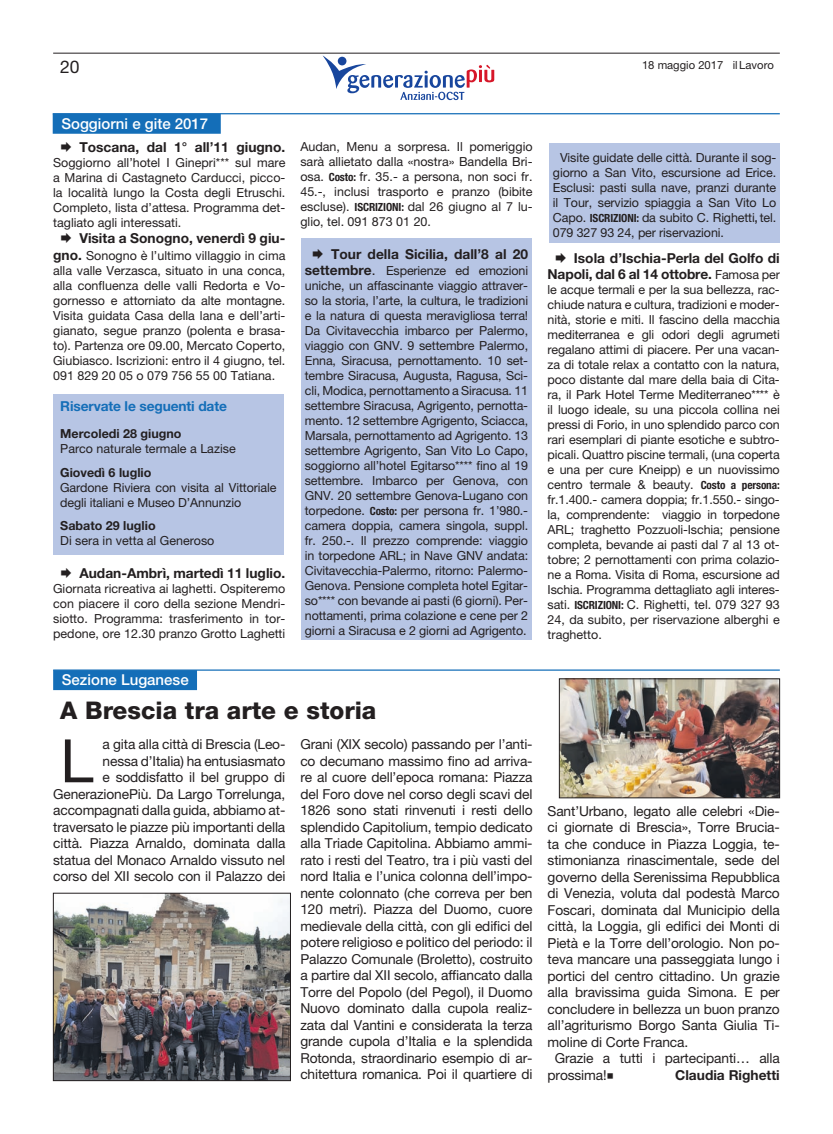
<style>
.page{position:relative;width:833px;height:1134px;background:#fff}
.page>*{position:absolute;margin:0;border:0;box-sizing:border-box;transform-origin:0 0}
.Capolettera_AAPI{font:60px "Helvetica Neue LT Pro";color:#231f20}
.t1{font:800 24.38px "Helvetica Neue LT Pro";color:#231f20}
.t2{font:17.5px "Helvetica Neue LT Pro";color:#231f20}
.Incipit_-_AAPI{font:500 15px "Helvetica Neue LT Pro";color:#fff}
.Capolettera_AAPI-2{font:13.75px/16.5px "Helvetica Neue LT Pro";letter-spacing:-.01em;color:#231f20;text-align:justify}
.appuntamenti-agenda{font:700 13.75px/16.5px "Helvetica Neue LT Pro";color:#231f20;text-align:center}
.Paragrafo_base_AAPI{font:13.75px/16.5px "Helvetica Neue LT Pro";letter-spacing:-.01em;color:#231f20}
.t3{font:700 13.75px "Helvetica Neue LT Pro";letter-spacing:-.01em;color:#146eb8}
.Paragrafo_base_AAPI-2{font:700 13.75px "Helvetica Neue LT Pro";color:#231f20}
.appuntamenti-agenda-2{font:12.5px/15px "Helvetica Neue LT Pro";color:#231f20;text-align:justify}
.t4{font:700 12.5px "Helvetica Neue LT Pro";color:#231f20}
.t5{font:11.25px "Helvetica Neue LT Pro";color:#231f20}
.s1{font-weight:700;font-size:13.75px}
.s2{font-weight:700;font-stretch:condensed;font-size:11.25px}
.s3{font-size:13.75px}
.s4{font-weight:400;font-size:12.5px}
</style>
<div class="page">
<div style="left:549px;top:143px;width:231px;height:99px;background:#b7c5e4"></div>
<svg style="left:322px;top:55px;width:172px;height:45px"></svg>
<hr style="left:53px;top:113px;width:727px;height:1px;background:#146eb8">
<div style="left:53px;top:114px;width:168px;height:20px;background:#146eb8"></div>
<hr style="left:53px;top:669px;width:727px;height:2px;background:#146eb8">
<div style="left:53px;top:670px;width:144px;height:20px;background:#146eb8"></div>
<div style="left:53px;top:394px;width:230px;height:160px;background:#b7c5e4"></div>
<img style="left:55px;top:895px;width:234px;height:184px">
<div style="left:53px;top:893px;width:238px;height:188px;border:1px solid #231f20"></div>
<div style="left:301px;top:238px;width:230px;height:402px;background:#b7c5e4"></div>
<img style="left:561px;top:681px;width:217px;height:115px">
<div style="left:559px;top:679px;width:221px;height:119px;border:1px solid #231f20"></div>
<hr style="left:53px;top:53px;width:727px;height:1px;background:#231f20">
<p class="t2" style="left:60px;top:56px;width:21px">20</p>
<p class="t5" style="left:642px;top:58px;width:133px">18 maggio 2017 il Lavoro</p>
<p class="Incipit_-_AAPI" style="left:61px;top:114px;width:148px">Soggiorni e gite 2017</p>
<p class="appuntamenti-agenda" style="left:60px;top:138px;width:227px">◻ Toscana, dal 1° all’11 giugno.</p>
<p class="appuntamenti-agenda-2" style="left:53px;top:154px;width:234px">Soggiorno all’hotel I Ginepri*** sul mare a Marina di Castagneto Carducci, picco&shy;la località lungo la Costa degli Etruschi.<br>Completo, lista d’attesa. Programma det&shy;tagliato agli interessati.</p>
<p class="appuntamenti-agenda" style="left:60px;top:230px;width:227px">◻ Visita a Sonogno, venerdì 9 giu-</p>
<p class="appuntamenti-agenda-2" style="left:53px;top:247px;width:234px"><span class="s1">gno.</span> Sonogno è l’ultimo villaggio in cima alla valle Verzasca, situato in una conca, alla confluenza delle valli Redorta e Vo&shy;gornesso e attorniato da alte montagne.<br>Visita guidata Casa della lana e dell’arti&shy;gianato, segue pranzo (polenta e brasa&shy;to). Partenza ore 09.00, Mercato Coperto, Giubiasco. Iscrizioni: entro il 4 giugno, tel.<br>091 829 20 05 o 079 756 55 00 Tatiana.</p>
<p class="t3" style="left:60px;top:398px;width:168px">Riservate le seguenti date</p>
<p class="t4" style="left:60px;top:426px;width:123px">Mercoledi 28 giugno</p>
<p class="appuntamenti-agenda-2" style="left:60px;top:441px;width:177px">Parco naturale termale a Lazise</p>
<p class="t4" style="left:60px;top:465px;width:93px">Giovedì 6 luglio</p>
<p class="appuntamenti-agenda-2" style="left:60px;top:480px;width:218px">Gardone Riviera con visita al Vittoriale degli italiani e Museo D’Annunzio</p>
<p class="t4" style="left:60px;top:518px;width:97px">Sabato 29 luglio</p>
<p class="appuntamenti-agenda-2" style="left:60px;top:533px;width:156px">Di sera in vetta al Generoso</p>
<p class="appuntamenti-agenda" style="left:60px;top:564px;width:227px">◻ Audan-Ambrì, martedì 11 luglio.</p>
<p class="appuntamenti-agenda-2" style="left:53px;top:580px;width:234px">Giornata ricreativa ai laghetti. Ospiteremo con piacere il coro della sezione Mendri&shy;siotto. Programma: trasferimento in tor&shy;pedone, ore 12.30 pranzo Grotto Laghetti</p>
<p class="appuntamenti-agenda-2" style="left:300px;top:139px;width:234px">Audan, Menu a sorpresa. Il pomeriggio sarà allietato dalla «nostra» Bandella Bri&shy;osa. <span class="s2">Costo:</span> fr. 35.- a persona, non soci fr.<br>45.-, inclusi trasporto e pranzo (bibite escluse). <span class="s2">ISCRIZIONI:</span> dal 26 giugno al 7 lu&shy;glio, tel. 091 873 01 20.</p>
<p class="appuntamenti-agenda" style="left:312px;top:245px;width:218px">◻ Tour della Sicilia, dall’8 al 20</p>
<p class="appuntamenti-agenda-2" style="left:305px;top:263px;width:225px"><span class="s1">settembre</span><span class="s3">.</span> Esperienze ed emozioni uniche, un affascinante viaggio attraver&shy;so la storia, l’arte, la cultura, le tradizioni e la natura di questa meravigliosa terra!<br>Da Civitavecchia imbarco per Palermo, viaggio con GNV. 9 settembre Palermo, Enna, Siracusa, pernottamento. 10 set&shy;tembre Siracusa, Augusta, Ragusa, Sci&shy;cli, Modica, pernottamento a Siracusa. 11 settembre Siracusa, Agrigento, pernotta&shy;mento. 12 settembre Agrigento, Sciacca, Marsala, pernottamento ad Agrigento. 13 settembre Agrigento, San Vito Lo Capo, soggiorno all’hotel Egitarso**** fino al 19 settembre. Imbarco per Genova, con GNV. 20 settembre Genova-Lugano con torpedone. <span class="s2">Costo:</span> per persona fr. 1’980.- camera doppia, camera singola, suppl. fr. 250.-. Il prezzo comprende: viaggio in torpedone ARL; in Nave GNV andata:<br>Civitavecchia-Palermo, ritorno: Palermo-Genova. Pensione completa hotel Egitar&shy;so**** con bevande ai pasti (6 giorni). Per&shy;nottamenti, prima colazione e cene per 2 giorni a Siracusa e 2 giorni ad Agrigento.</p>
<p class="Incipit_-_AAPI" style="left:62px;top:671px;width:128px">Sezione Luganese</p>
<p class="t1" style="left:60px;top:696px;width:318px">A Brescia tra arte e storia</p>
<p class="Capolettera_AAPI-2" style="left:53px;top:736px;width:234px;text-align:right">a gita alla città di Brescia (Leo-<br>nessa d’Italia) ha entusiasmato<br>e soddisfatto il bel gruppo di GenerazionePiù. Da Largo Torrelunga, accompagnati dalla guida, abbiamo at&shy;traversato le piazze più importanti della città. Piazza Arnaldo, dominata dalla statua del Monaco Arnaldo vissuto nel corso del XII secolo con il Palazzo dei</p>
<p class="Capolettera_AAPI-2" style="left:300px;top:736px;width:234px">Grani (XIX secolo) passando per l’anti&shy;co decumano massimo fino ad arriva&shy;re al cuore dell’epoca romana: Piazza del Foro dove nel corso degli scavi del 1826 sono stati rinvenuti i resti dello splendido Capitolium, tempio dedicato alla Triade Capitolina. Abbiamo ammi&shy;rato i resti del Teatro, tra i più vasti del nord Italia e l’unica colonna dell’impo&shy;nente colonnato (che correva per ben 120 metri). Piazza del Duomo, cuore medievale della città, con gli edifici del potere religioso e politico del periodo: il Palazzo Comunale (Broletto), costruito a partire dal XII secolo, affiancato dalla Torre del Popolo (del Pegol), il Duomo Nuovo dominato dalla cupola realiz&shy;zata dal Vantini e considerata la terza grande cupola d’Italia e la splendida Rotonda, straordinario esempio di ar&shy;chitettura romanica. Poi il quartiere di</p>
<p class="Capolettera_AAPI" style="left:60px;top:725px;width:35px">L</p>
<p class="appuntamenti-agenda-2" style="left:553px;top:150px;width:225px;text-indent:7px">Visite guidate delle città. Durante il sog&shy;giorno a San Vito, escursione ad Erice.<br>Esclusi: pasti sulla nave, pranzi durante il Tour, servizio spiaggia a San Vito Lo Capo. <span class="s2">ISCRIZIONI:</span> da subito C. Righetti<span class="s2">,</span> tel.<br>079 327 93 24, per riservazioni.</p>
<p class="appuntamenti-agenda" style="left:547px;top:249px;width:234px">◻ Isola d’Ischia-Perla del Golfo di<br>Napoli, dal 6 al 14 ottobre. <span class="s4">Famosa per</span></p>
<p class="appuntamenti-agenda-2" style="left:547px;top:282px;width:234px">le acque termali e per la sua bellezza, rac&shy;chiude natura e cultura, tradizioni e moder&shy;nità, storie e miti. Il fascino della macchia mediterranea e gli odori degli agrumeti regalano attimi di piacere. Per una vacan&shy;za di totale relax a contatto con la natura, poco distante dal mare della baia di Cita&shy;ra, il Park Hotel Terme Mediterraneo**** è il luogo ideale, su una piccola collina nei pressi di Forio, in uno splendido parco con rari esemplari di piante esotiche e subtro&shy;picali. Quattro piscine termali, (una coperta e una per cure Kneipp) e un nuovissimo centro termale &amp; beauty. <span class="s2">Costo a persona: </span>fr.1.400.- camera doppia; fr.1.550.- singo&shy;la, comprendente: viaggio in torpedone ARL; traghetto Pozzuoli-Ischia; pensione completa, bevande ai pasti dal 7 al 13 ot&shy;tobre; 2 pernottamenti con prima colazio&shy;ne a Roma. Visita di Roma, escursione ad Ischia. Programma dettagliato agli interes&shy;sati. <span class="s2">ISCRIZIONI:</span> C. Righetti, tel. 079 327 93<br>24, da subito, per riservazione alberghi e traghetto.</p>
<p class="Capolettera_AAPI-2" style="left:547px;top:802px;width:234px">Sant’Urbano, legato alle celebri «Die&shy;ci giornate di Brescia», Torre Brucia&shy;ta che conduce in Piazza Loggia, te&shy;stimonianza rinascimentale, sede del governo della Serenissima Repubblica di Venezia, voluta dal podestà Marco Foscari, dominata dal Municipio della città, la Loggia, gli edifici dei Monti di Pietà e la Torre dell’orologio. Non po&shy;teva mancare una passeggiata lungo i portici del centro cittadino. Un grazie alla bravissima guida Simona. E per concludere in bellezza un buon pranzo all’agriturismo Borgo Santa Giulia Ti&shy;moline di Corte Franca.</p>
<p class="Paragrafo_base_AAPI" style="left:547px;top:1050px;width:234px;text-indent:7px">Grazie a tutti i partecipanti… alla prossima!○</p>
<p class="Paragrafo_base_AAPI-2" style="left:675px;top:1066px;width:106px">Claudia Righetti</p>
</div>
